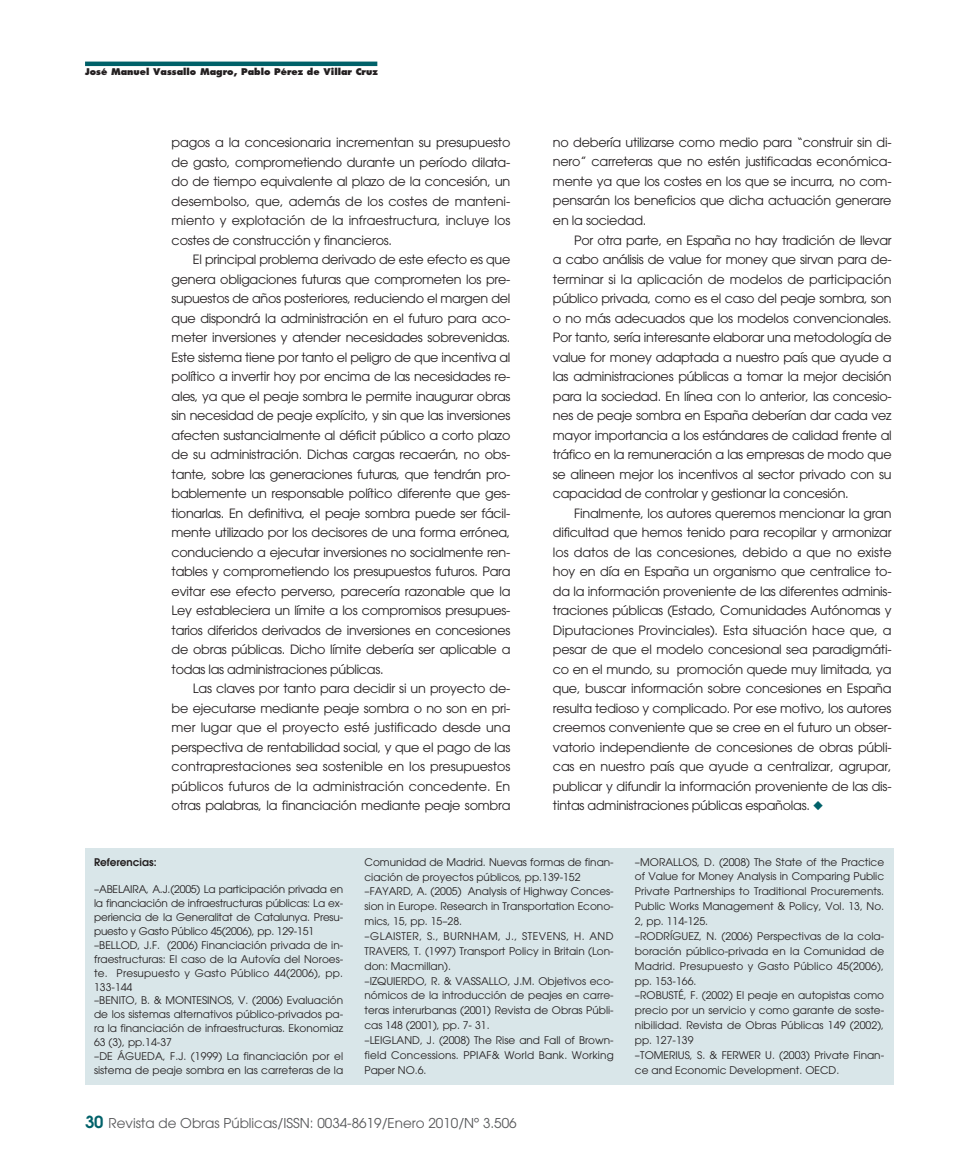
<style>
.page{position:relative;width:957px;height:1170px;background:#fff}
.page>*{position:absolute;margin:0;border:0;box-sizing:border-box;transform-origin:0 0}
.t1{font:13.5px "Avant Garde";color:#57585a}
.t2{font:12.75px/19.5px "Avant Garde";letter-spacing:-.015em;color:#231f20;text-align:justify}
.t3{font:10.5px/14.9px "Avant Garde";color:#231f20}
.t4{font:600 10.5px "Avant Garde";color:#231f20}
.t5{font:800 9px "Futura";color:#231f20}
.s1{color:#006169}
.s2{font-weight:600;font-size:16.5px;color:#006169}
</style>
<div class="page">
<hr style="left:85px;top:62px;width:292px;height:4px;background:#006169">
<div style="left:85px;top:848px;width:808px;height:236px;background:#d9e6e9"></div>
<p class="t5" style="left:85px;top:68px;width:294px">José Manuel Vassallo Magro, Pablo Pérez de Villar Cruz</p>
<p class="t2" style="left:172px;top:134px;width:340px">pagos a la concesionaria incrementan su presupuesto de gasto, comprometiendo durante un período dilata&shy;do de tiempo equivalente al plazo de la concesión, un desembolso, que, además de los costes de manteni&shy;miento y explotación de la infraestructura, incluye los costes de construcción y financieros.</p>
<p class="t2" style="left:172px;top:251px;width:340px;text-indent:21px">El principal problema derivado de este efecto es que genera obligaciones futuras que comprometen los pre&shy;supuestos de años posteriores, reduciendo el margen del que dispondrá la administración en el futuro para aco&shy;meter inversiones y atender necesidades sobrevenidas.<br>Este sistema tiene por tanto el peligro de que incentiva al político a invertir hoy por encima de las necesidades re&shy;ales, ya que el peaje sombra le permite inaugurar obras sin necesidad de peaje explícito, y sin que las inversiones afecten sustancialmente al déficit público a corto plazo de su administración. Dichas cargas recaerán, no obs&shy;tante, sobre las generaciones futuras, que tendrán pro&shy;bablemente un responsable político diferente que ges&shy;tionarlas. En definitiva, el peaje sombra puede ser fácil&shy;mente utilizado por los decisores de una forma errónea, conduciendo a ejecutar inversiones no socialmente ren&shy;tables y comprometiendo los presupuestos futuros. Para evitar ese efecto perverso, parecería razonable que la Ley estableciera un límite a los compromisos presupues&shy;tarios diferidos derivados de inversiones en concesiones de obras públicas. Dicho límite debería ser aplicable a todas las administraciones públicas.</p>
<p class="t2" style="left:172px;top:680px;width:340px;text-indent:21px">Las claves por tanto para decidir si un proyecto de&shy;be ejecutarse mediante peaje sombra o no son en pri&shy;mer lugar que el proyecto esté justificado desde una perspectiva de rentabilidad social, y que el pago de las contraprestaciones sea sostenible en los presupuestos públicos futuros de la administración concedente. En otras palabras, la financiación mediante peaje sombra</p>
<p class="t2" style="left:553px;top:134px;width:340px">no debería utilizarse como medio para “construir sin di&shy;nero” carreteras que no estén justificadas económica&shy;mente ya que los costes en los que se incurra, no com&shy;pensarán los beneficios que dicha actuación generare en la sociedad.</p>
<p class="t2" style="left:553px;top:231px;width:340px;text-indent:21px">Por otra parte, en España no hay tradición de llevar a cabo análisis de value for money que sirvan para de&shy;terminar si la aplicación de modelos de participación público privada, como es el caso del peaje sombra, son o no más adecuados que los modelos convencionales.<br>Por tanto, sería interesante elaborar una metodología de value for money adaptada a nuestro país que ayude a las administraciones públicas a tomar la mejor decisión para la sociedad. En línea con lo anterior, las concesio&shy;nes de peaje sombra en España deberían dar cada vez mayor importancia a los estándares de calidad frente al tráfico en la remuneración a las empresas de modo que se alineen mejor los incentivos al sector privado con su capacidad de controlar y gestionar la concesión.</p>
<p class="t2" style="left:553px;top:504px;width:340px;text-indent:21px">Finalmente, los autores queremos mencionar la gran dificultad que hemos tenido para recopilar y armonizar los datos de las concesiones, debido a que no existe hoy en día en España un organismo que centralice to&shy;da la información proveniente de las diferentes adminis&shy;traciones públicas (Estado, Comunidades Autónomas y Diputaciones Provinciales). Esta situación hace que, a pesar de que el modelo concesional sea paradigmáti&shy;co en el mundo, su promoción quede muy limitada, ya que, buscar información sobre concesiones en España resulta tedioso y complicado. Por ese motivo, los autores creemos conveniente que se cree en el futuro un obser&shy;vatorio independiente de concesiones de obras públi&shy;cas en nuestro país que ayude a centralizar, agrupar, publicar y difundir la información proveniente de las dis&shy;tintas administraciones públicas españolas. <span class="s1">◆</span></p>
<p class="t4" style="left:94px;top:857px;width:64px">Referencias:</p>
<p class="t3" style="left:94px;top:883px;width:251px;line-height:13.8px">–ABELAIRA, A.J.(2005) La participación privada en la financiación de infraestructuras públicas: La ex&shy;periencia de la Generalitat de Catalunya. Presu&shy;puesto y Gasto Público 45(2006), pp. 129-151 –BELLOD, J.F. (2006) Financiación privada de in&shy;fraestructuras: El caso de la Autovía del Noroes&shy;te. Presupuesto y Gasto Público 44(2006), pp.<br>133-144<br>–BENITO, B. &amp; MONTESINOS, V. (2006) Evaluación de los sistemas alternativos público-privados pa&shy;ra la financiación de infraestructuras. Ekonomiaz 63 (3), pp.14-37<br>–DE ÁGUEDA, F.J. (1999) La financiación por el sistema de peaje sombra en las carreteras de la</p>
<p class="t3" style="left:364px;top:855px;width:251px">Comunidad de Madrid. Nuevas formas de finan&shy;ciación de proyectos públicos, pp.139-152 –FAYARD, A. (2005) Analysis of Highway Conces&shy;sion in Europe. Research in Transportation Econo&shy;mics, 15, pp. 15–28.<br>–GLAISTER, S., BURNHAM, J., STEVENS, H. AND TRAVERS, T. (1997) Transport Policy in Britain (Lon&shy;don: Macmillan).<br>–IZQUIERDO, R. &amp; VASSALLO, J.M. Objetivos eco&shy;nómicos de la introducción de peajes en carre&shy;teras interurbanas (2001) Revista de Obras Públi&shy;cas 148 (2001), pp. 7- 31.<br>–LEIGLAND, J. (2008) The Rise and Fall of Brown&shy;field Concessions. PPIAF&amp; World Bank. Working Paper NO.6.</p>
<p class="t3" style="left:635px;top:855px;width:251px">–MORALLOS, D. (2008) The State of the Practice of Value for Money Analysis in Comparing Public Private Partnerships to Traditional Procurements.<br>Public Works Management &amp; Policy, Vol. 13, No.<br>2, pp. 114-125.<br>–RODRÍGUEZ, N. (2006) Perspectivas de la cola&shy;boración público-privada en la Comunidad de Madrid. Presupuesto y Gasto Público 45(2006), pp. 153-166.<br>–ROBUSTÉ, F. (2002) El peaje en autopistas como precio por un servicio y como garante de soste&shy;nibilidad. Revista de Obras Públicas 149 (2002), pp. 127-139<br>–TOMERIUS, S. &amp; FERWER U. (2003) Private Finan&shy;ce and Economic Development. OECD.</p>
<p class="t1" style="left:85px;top:1118px;width:433px"><span class="s2">30</span> Revista de Obras Públicas/ISSN: 0034-8619/Enero 2010/Nº 3.506</p>
</div>
